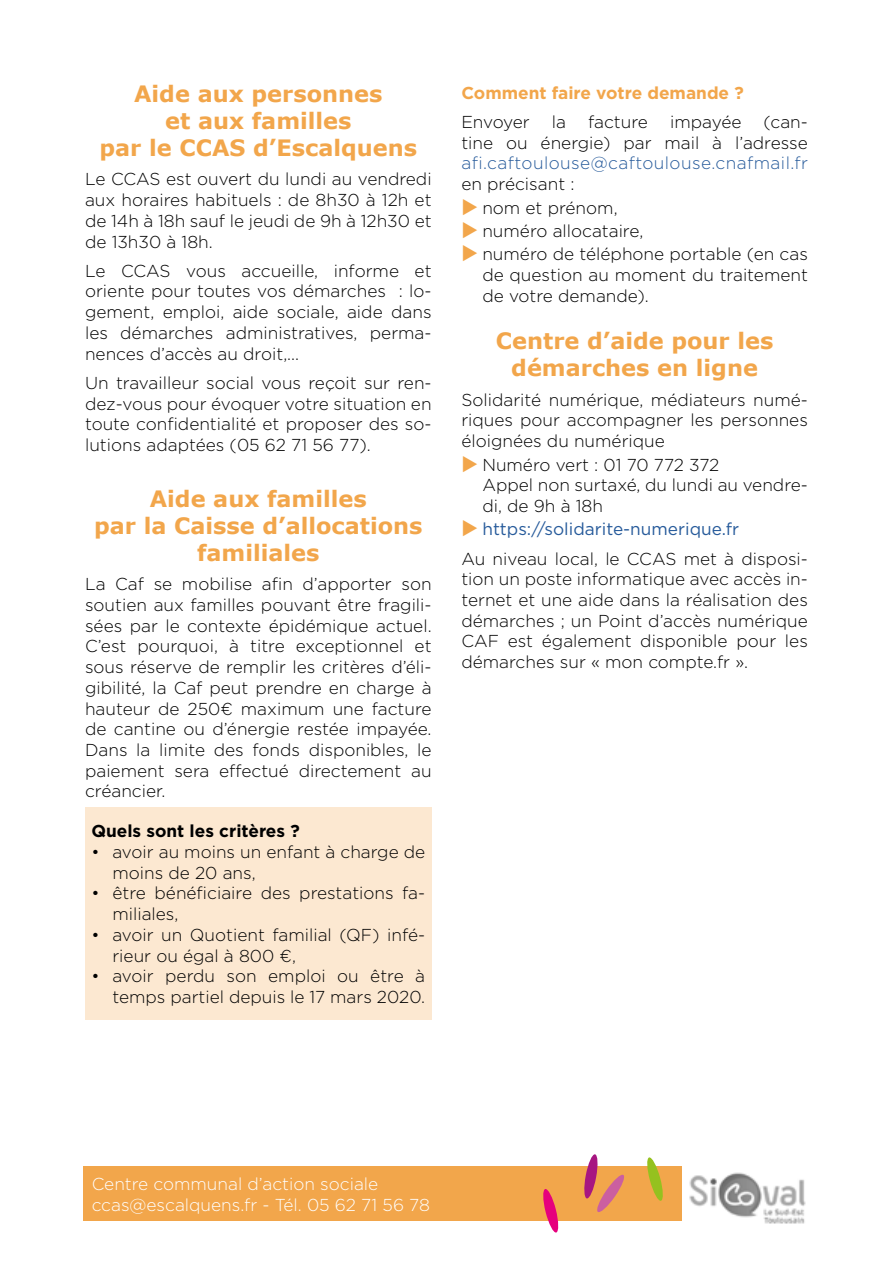
<style>
.page{position:relative;width:893px;height:1263px;background:#fff}
.page>*{position:absolute;margin:0;border:0;box-sizing:border-box;transform-origin:0 0}
.Grand_titre{font:700 22.5px/27px "Verdana";color:#f2a64b;text-align:center}
.Puces{font:300 17.25px/20.7px "Gotham";color:#000;text-align:justify}
.t1{font:300 17.25px/20.7px "Gotham";color:#fff}
.Puces-2{font:17.25px "Gotham";color:#275b9b}
.t2{font:700 17.25px "Gotham";color:#f2a64b}
.t3{font:700 17.25px "Gotham";color:#000}
.Puces-3{font:300 17.25px "Gotham";letter-spacing:-.025em;color:#000}
.s1{color:#275b9b}
.s2{color:#f2a64b}
</style>
<div class="page">
<div style="left:83px;top:1166px;width:726px;height:55px;background:#f2a64b"></div>
<img style="left:682px;top:1166px;width:127px;height:58px">
<svg style="left:543px;top:1189px;width:16px;height:44px"></svg>
<svg style="left:584px;top:1154px;width:40px;height:58px"></svg>
<svg style="left:647px;top:1157px;width:16px;height:44px"></svg>
<div style="left:85px;top:807px;width:347px;height:212px;background:#fce8d1"></div>
<p class="Grand_titre" style="left:134px;top:80px;width:250px">Aide aux personnes</p>
<p class="Grand_titre" style="left:165px;top:107px;width:188px">et aux familles</p>
<p class="Grand_titre" style="left:99px;top:134px;width:319px">par le CCAS d’Escalquens</p>
<p class="Puces" style="left:85px;top:169px;width:348px">Le CCAS est ouvert du lundi au vendredi aux horaires habituels : de 8h30 à 12h et de 14h à 18h sauf le jeudi de 9h à 12h30 et de 13h30 à 18h.</p>
<p class="Puces" style="left:85px;top:260px;width:348px">Le CCAS vous accueille, informe et oriente pour toutes vos démarches : lo&shy;gement, emploi, aide sociale, aide dans les démarches administratives, perma&shy;nences d’accès au droit,...</p>
<p class="Puces" style="left:85px;top:372px;width:348px">Un travailleur social vous reçoit sur ren&shy;dez-vous pour évoquer votre situation en toute confidentialité et proposer des so&shy;lutions adaptées (05 62 71 56 77).</p>
<p class="Grand_titre" style="left:150px;top:485px;width:219px">Aide aux familles</p>
<p class="Grand_titre" style="left:94px;top:512px;width:330px">par la Caisse d’allocations familiales</p>
<p class="Puces" style="left:85px;top:573px;width:348px">La Caf se mobilise afin d’apporter son soutien aux familles pouvant être fragili&shy;sées par le contexte épidémique actuel.<br>C’est pourquoi, à titre exceptionnel et sous réserve de remplir les critères d’éli&shy;gibilité, la Caf peut prendre en charge à hauteur de 250€ maximum une facture de cantine ou d’énergie restée impayée.<br>Dans la limite des fonds disponibles, le paiement sera effectué directement au créancier.</p>
<p class="t3" style="left:91px;top:820px;width:210px">Quels sont les critères ?</p>
<p class="Puces" style="left:112px;top:841px;width:314px;text-indent:-21px">• avoir au moins un enfant à charge de moins de 20 ans,</p>
<p class="Puces" style="left:112px;top:882px;width:314px;text-indent:-21px">• être bénéficiaire des prestations fa&shy;miliales,</p>
<p class="Puces" style="left:112px;top:924px;width:314px;text-indent:-21px">• avoir un Quotient familial (QF) infé&shy;rieur ou égal à 800 €,</p>
<p class="Puces" style="left:91px;top:965px;width:335px;text-align:right">• avoir perdu son emploi ou être à temps partiel depuis le 17 mars 2020.</p>
<p class="t2" style="left:461px;top:81px;width:284px">Comment faire votre demande ?</p>
<p class="Puces-3" style="left:461px;top:111px;width:70px">Envoyer</p>
<p class="Puces" style="left:552px;top:111px;width:16px">la</p>
<p class="Puces" style="left:588px;top:111px;width:61px">facture</p>
<p class="Puces" style="left:670px;top:111px;width:73px">impayée</p>
<p class="Puces" style="left:461px;top:111px;width:348px;text-indent:302px">(can&shy;tine ou énergie) par mail à l’adresse <span class="s1">afi.caftoulouse@caftoulouse.cnafmail.fr </span>en précisant :</p>
<p class="Puces" style="left:461px;top:197px;width:158px"><span class="s2">◆</span> nom et prénom,</p>
<p class="Puces" style="left:461px;top:220px;width:183px"><span class="s2">◆</span> numéro allocataire,</p>
<p class="Puces" style="left:482px;top:243px;width:327px;text-indent:-21px"><span class="s2">◆</span> numéro de téléphone portable (en cas de question au moment du traitement de votre demande).</p>
<p class="Grand_titre" style="left:496px;top:327px;width:279px">Centre d’aide pour les démarches en ligne</p>
<p class="Puces" style="left:461px;top:389px;width:348px">Solidarité numérique, médiateurs numé&shy;riques pour accompagner les personnes éloignées du numérique</p>
<p class="Puces" style="left:461px;top:454px;width:260px"><span class="s2">◆</span> Numéro vert : 01 70 772 372</p>
<p class="Puces" style="left:482px;top:474px;width:327px">Appel non surtaxé, du lundi au vendre&shy;di, de 9h à 18h</p>
<p class="Puces-2" style="left:461px;top:518px;width:279px"><span class="s2">◆</span> https://solidarite-numerique.fr</p>
<p class="Puces" style="left:461px;top:548px;width:348px">Au niveau local, le CCAS met à disposi&shy;tion un poste informatique avec accès in&shy;ternet et une aide dans la réalisation des démarches ; un Point d’accès numérique CAF est également disponible pour les démarches sur « mon compte.fr ».</p>
<p class="t1" style="left:92px;top:1173px;width:340px">Centre communal d’action sociale ccas@escalquens.fr - Tél. 05 62 71 56 78</p>
</div>
